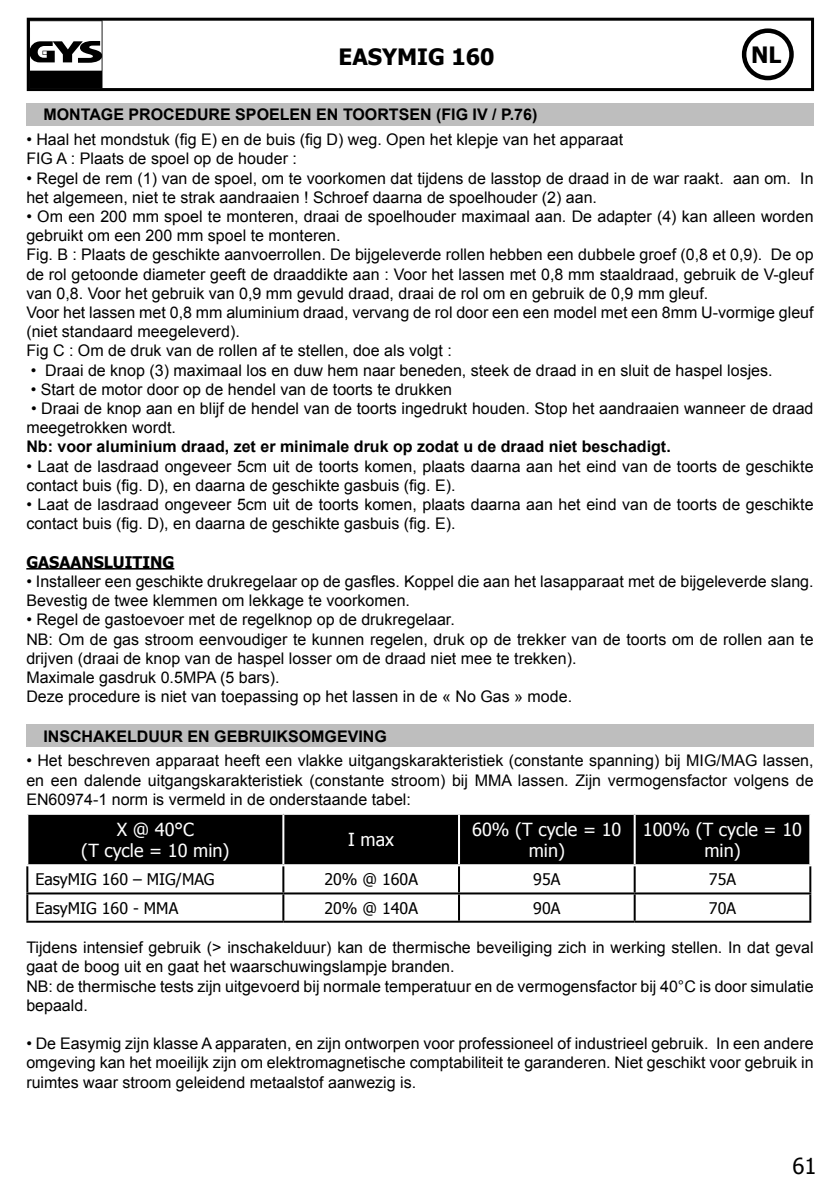
<style>
.page{position:relative;width:840px;height:1191px;background:#fff}
.page>*{position:absolute;margin:0;border:0;box-sizing:border-box;transform-origin:0 0}
.t1{font:700 22.4px "Tahoma";color:#000}
.t2{font:22px "Tahoma";color:#000}
.t3{font:18px/21.6px "Tahoma";color:#fff;text-align:center}
.t4{font:16px/19.2px "Arial";color:#000}
.t5{font:700 16px "Arial";color:#000}
.t6{font:16px "Tahoma";color:#000}
.t7{font:700 16px "Tahoma";color:#000}
.s1{font-style:inherit}
</style>
<div class="page">
<div style="left:27px;top:18px;width:786px;height:73px;border:3px solid #000"></div>
<svg style="left:29px;top:20px;width:73px;height:68px"></svg>
<div style="left:741px;top:28px;width:52px;height:52px;border:4px solid #000;border-radius:50%"></div>
<hr style="left:26px;top:568px;width:148px;height:1px;background:#000">
<div style="left:26px;top:103px;width:787px;height:23px;background:#bebebe"></div>
<div style="left:26px;top:724px;width:787px;height:23px;background:#bebebe"></div>
<div style="left:28px;top:815px;width:780px;height:49px;background:#000"></div>
<hr style="left:26px;top:866px;width:2px;height:26px;background:#000">
<hr style="left:282px;top:866px;width:2px;height:26px;background:#000">
<hr style="left:458px;top:866px;width:2px;height:26px;background:#000">
<hr style="left:633px;top:866px;width:2px;height:26px;background:#000">
<hr style="left:808px;top:866px;width:2px;height:26px;background:#000">
<hr style="left:26px;top:892px;width:257px;height:2px;background:#000">
<hr style="left:26px;top:894px;width:2px;height:26px;background:#000">
<hr style="left:283px;top:892px;width:176px;height:2px;background:#000">
<hr style="left:282px;top:894px;width:2px;height:26px;background:#000">
<hr style="left:459px;top:892px;width:175px;height:2px;background:#000">
<hr style="left:458px;top:894px;width:2px;height:26px;background:#000">
<hr style="left:634px;top:892px;width:176px;height:2px;background:#000">
<hr style="left:633px;top:894px;width:2px;height:26px;background:#000">
<hr style="left:808px;top:894px;width:2px;height:26px;background:#000">
<hr style="left:26px;top:920px;width:257px;height:2px;background:#000">
<hr style="left:283px;top:920px;width:176px;height:2px;background:#000">
<hr style="left:459px;top:920px;width:175px;height:2px;background:#000">
<hr style="left:634px;top:920px;width:176px;height:2px;background:#000">
<hr style="left:282px;top:815px;width:2px;height:49px;background:#fff">
<hr style="left:458px;top:815px;width:2px;height:49px;background:#fff">
<hr style="left:633px;top:815px;width:2px;height:49px;background:#fff">
<h1 class="t1" style="left:338px;top:42px;width:157px">EASYMIG 160</h1>
<h1 class="t1" style="left:750px;top:39px;width:32px">NL</h1>
<p class="t5" style="left:43px;top:104px;width:495px">MONTAGE PROCEDURE SPOELEN EN TOORTSEN (FIG IV / <span class="s1">P</span>.76)</p>
<p class="t4" style="left:26px;top:130px;width:598px">• Haal het mondstuk (fig E) en de buis (fig D) weg. Open het klepje van het apparaat<br>FIG A : Plaats de spoel op de houder :</p>
<p class="t4" style="left:26px;top:168px;width:788px">• Regel de rem (1) van de spoel, om te voorkomen dat tijdens de lasstop de draad in de war raakt. aan om. In het algemeen, niet te strak aandraaien ! Schroef daarna de spoelhouder (2) aan.</p>
<p class="t4" style="left:26px;top:207px;width:788px">• Om een 200 mm spoel te monteren, draai de spoelhouder maximaal aan. De adapter (4) kan alleen worden gebruikt om een 200 mm spoel te monteren.<br>Fig. B : Plaats de geschikte aanvoerrollen. De bijgeleverde rollen hebben een dubbele groef (0,8 et 0,9). De op de rol getoonde diameter geeft de draaddikte aan : Voor het lassen met 0,8 mm staaldraad, gebruik de V-gleuf van 0,8. Voor het gebruik van 0,9 mm gevuld draad, draai de rol om en gebruik de 0,9 mm gleuf.<br>Voor het lassen met 0,8 mm aluminium draad, vervang de rol door een een model met een 8mm U-vormige gleuf (niet standaard meegeleverd).<br>Fig C : Om de druk van de rollen af te stellen, doe als volgt :</p>
<p class="t4" style="left:31px;top:360px;width:743px">• Draai de knop (3) maximaal los en duw hem naar beneden, steek de draad in en sluit de haspel losjes.</p>
<p class="t4" style="left:31px;top:380px;width:422px">• Start de motor door op de hendel van de toorts te drukken</p>
<p class="t4" style="left:26px;top:399px;width:788px">• Draai de knop aan en blijf de hendel van de toorts ingedrukt houden. Stop het aandraaien wanneer de draad meegetrokken wordt.</p>
<p class="t5" style="left:26px;top:436px;width:645px">Nb: voor aluminium draad, zet er minimale druk op zodat u de draad niet beschadigt.</p>
<p class="t4" style="left:26px;top:456px;width:788px">• Laat de lasdraad ongeveer 5cm uit de toorts komen, plaats daarna aan het eind van de toorts de geschikte contact buis (fig. D), en daarna de geschikte gasbuis (fig. E).</p>
<p class="t4" style="left:26px;top:495px;width:788px">• Laat de lasdraad ongeveer 5cm uit de toorts komen, plaats daarna aan het eind van de toorts de geschikte contact buis (fig. D), en daarna de geschikte gasbuis (fig. E).</p>
<p class="t7" style="left:26px;top:550px;width:149px">GASAANSLUITING</p>
<p class="t4" style="left:26px;top:572px;width:788px">• Installeer een geschikte drukregelaar op de gasfles. Koppel die aan het lasapparaat met de bijgeleverde slang.<br>Bevestig de twee klemmen om lekkage te voorkomen.</p>
<p class="t4" style="left:26px;top:610px;width:788px">• Regel de gastoevoer met de regelknop op de drukregelaar.<br>NB: Om de gas stroom eenvoudiger te kunnen regelen, druk op de trekker van de toorts om de rollen aan te drijven (draai de knop van de haspel losser om de draad niet mee te trekken).<br>Maximale gasdruk 0.5MPA (5 bars).<br>Deze procedure is niet van toepassing op het lassen in de « No Gas » mode.</p>
<p class="t5" style="left:43px;top:725px;width:345px">INSCHAKELDUUR EN GEBRUIKSOMGEVING</p>
<p class="t4" style="left:26px;top:751px;width:788px;text-align:justify">• Het beschreven apparaat heeft een vlakke uitgangskarakteristiek (constante spanning) bij MIG/MAG lassen, en een dalende uitgangskarakteristiek (constante stroom) bij MMA lassen. Zijn vermogensfactor volgens de EN60974-1 norm is vermeld in de onderstaande tabel:</p>
<p class="t3" style="left:81px;top:817px;width:150px">X @ 40°C<br>(T cycle = 10 min)</p>
<p class="t3" style="left:348px;top:828px;width:47px">I max</p>
<p class="t3" style="left:472px;top:817px;width:151px">60% (T cycle = 10 min)</p>
<p class="t3" style="left:642px;top:817px;width:160px">100% (T cycle = 10 min)</p>
<p class="t6" style="left:35px;top:869px;width:181px">EasyMIG 160 – MIG/MAG</p>
<p class="t6" style="left:324px;top:869px;width:95px">20% @ 160A</p>
<p class="t6" style="left:533px;top:869px;width:29px">95A</p>
<p class="t6" style="left:708px;top:869px;width:29px">75A</p>
<p class="t6" style="left:35px;top:897px;width:144px">EasyMIG 160 - MMA</p>
<p class="t6" style="left:324px;top:897px;width:95px">20% @ 140A</p>
<p class="t6" style="left:533px;top:897px;width:29px">90A</p>
<p class="t6" style="left:708px;top:897px;width:29px">70A</p>
<p class="t4" style="left:26px;top:938px;width:788px">Tijdens intensief gebruik (&gt; inschakelduur) kan de thermische beveiliging zich in werking stellen. In dat geval gaat de boog uit en gaat het waarschuwingslampje branden.<br>NB: de thermische tests zijn uitgevoerd bij normale temperatuur en de vermogensfactor bij 40°C is door simulatie bepaald.</p>
<p class="t4" style="left:26px;top:1034px;width:788px;text-align:justify">• De Easymig zijn klasse A apparaten, en zijn ontworpen voor professioneel of industrieel gebruik. In een andere omgeving kan het moeilijk zijn om elektromagnetische comptabiliteit te garanderen. Niet geschikt voor gebruik in ruimtes waar stroom geleidend metaalstof aanwezig is.</p>
<h2 class="t2" style="left:792px;top:1151px;width:26px">61</h2>
</div>
